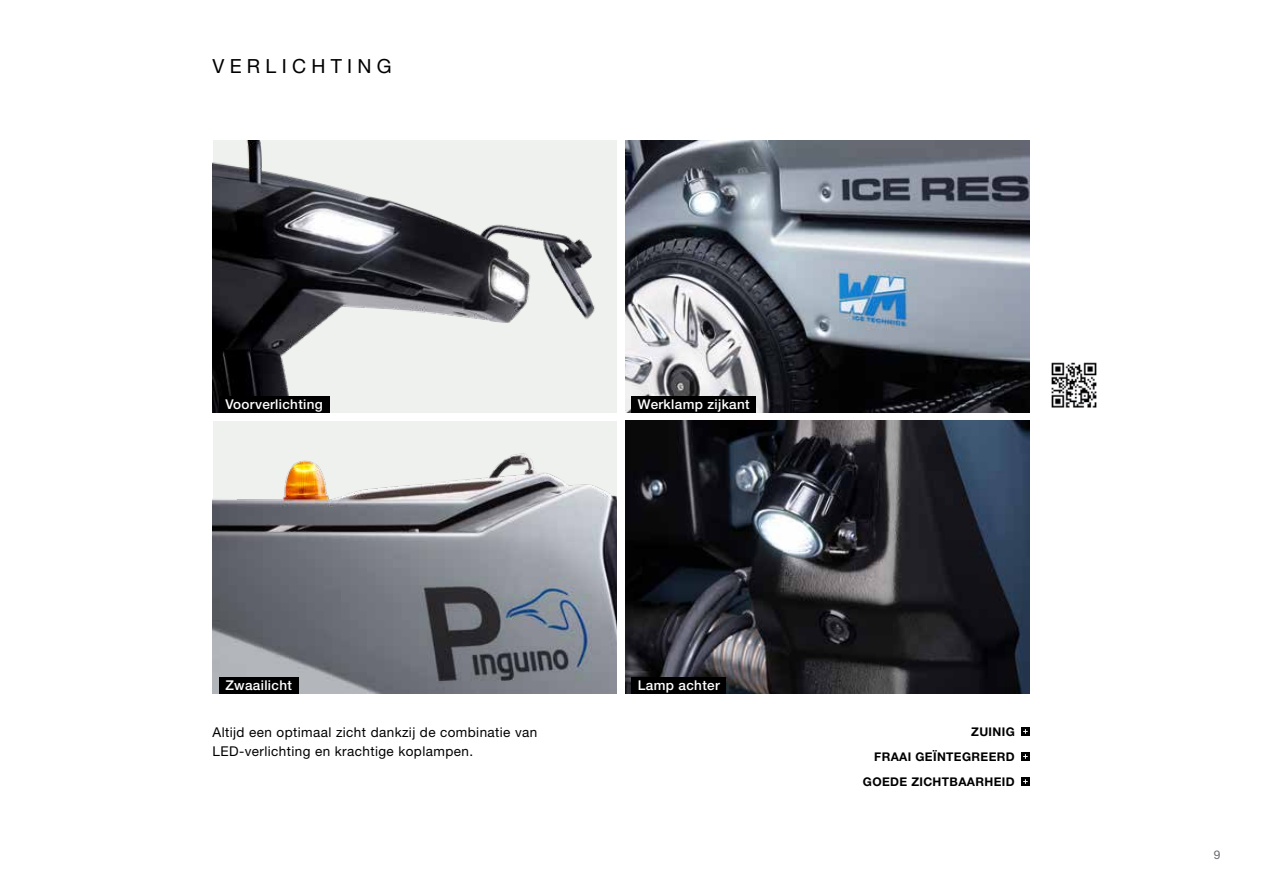
<style>
.page{position:relative;width:1263px;height:893px;background:#fff}
.page>*{position:absolute;margin:0;border:0;box-sizing:border-box;transform-origin:0 0}
.t1{font:19.5px "Helvetica Neue LT Std";letter-spacing:.27em;color:#000}
.t2{font:13.5px/19.5px "Helvetica Neue LT Std";letter-spacing:.03em;color:#000}
.t3{font:500 13.5px "Helvetica Neue LT Std";letter-spacing:.025em;color:#fff}
.t4{font:700 12px/25px "Helvetica Neue LT Std";letter-spacing:.03em;color:#000;text-align:right}
.t5{font:12px "Helvetica Neue LT Std";color:#6a6c71}
</style>
<div class="page">
<img style="left:213px;top:421px;width:404px;height:272px">
<img style="left:213px;top:140px;width:404px;height:272px">
<img style="left:625px;top:140px;width:404px;height:272px">
<img style="left:625px;top:421px;width:404px;height:272px">
<div style="left:1021px;top:727px;width:9px;height:9px;background:#000"></div>
<svg style="left:1023px;top:729px;width:5px;height:5px"></svg>
<div style="left:1021px;top:752px;width:9px;height:9px;background:#000"></div>
<svg style="left:1023px;top:754px;width:5px;height:5px"></svg>
<div style="left:1021px;top:777px;width:9px;height:9px;background:#000"></div>
<svg style="left:1023px;top:779px;width:5px;height:5px"></svg>
<img style="left:1051px;top:362px;width:46px;height:46px">
<div style="left:219px;top:396px;width:110px;height:16px;background:#000"></div>
<div style="left:219px;top:677px;width:79px;height:16px;background:#000"></div>
<div style="left:631px;top:396px;width:125px;height:16px;background:#000"></div>
<div style="left:631px;top:677px;width:95px;height:16px;background:#000"></div>
<h1 class="t1" style="left:213px;top:54px;width:181px">VERLICHTING</h1>
<p class="t3" style="left:225px;top:396px;width:99px">Voorverlichting</p>
<p class="t3" style="left:225px;top:677px;width:68px">Zwaailicht</p>
<p class="t3" style="left:638px;top:396px;width:113px">Werklamp zijkant</p>
<p class="t3" style="left:638px;top:677px;width:83px">Lamp achter</p>
<p class="t2" style="left:213px;top:722px;width:326px">Altijd een optimaal zicht dankzij de combinatie van<br>LED-verlichting en krachtige koplampen.</p>
<p class="t4" style="left:863px;top:719px;width:153px">ZUINIG<br>FRAAI GEÏNTEGREERD<br>GOEDE ZICHTBAARHEID</p>
<p class="t5" style="left:1214px;top:847px;width:8px">9</p>
</div>
